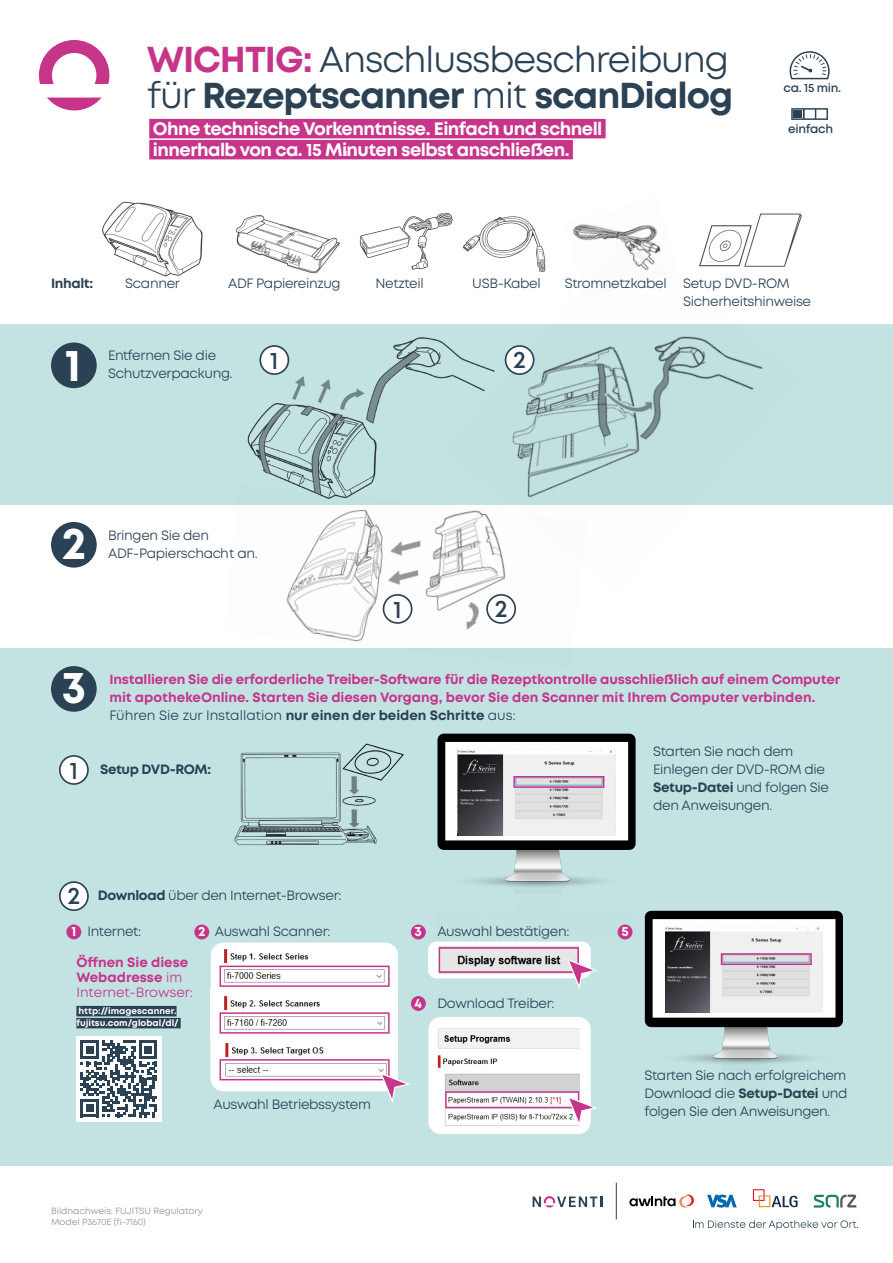
<style>
.page{position:relative;width:893px;height:1263px;background:#fff}
.page>*{position:absolute;margin:0;border:0;box-sizing:border-box;transform-origin:0 0}
.t1{font:700 45px "Mont";color:#fff}
.t2{font:36px/36px "Mont";letter-spacing:-.03em;color:#2b4154}
.t3{font:600 24px "Mont";color:#2b4154}
.t4{font:700 18px/21px "Mont";letter-spacing:-.03em;color:#fff}
.t5{font:13.5px/18px "Mont";letter-spacing:-.025em;color:#2b4154}
.t6{font:700 13.5px/15px "Mont";letter-spacing:-.01em;color:#c7358b}
.t7{font:700 13.5px "Mont";letter-spacing:-.025em;color:#2b4154}
.t8{font:700 13.5px "Mont";color:#fff}
.t9{font:600 12px "Mont";letter-spacing:-.025em;color:#2b4154}
.t10{font:9px/10.8px "Mont";color:#8892a1}
.t11{font:700 9px/12px "Mont";color:#fff}
.s1{font-weight:700;color:#c7358b}
.s2{font-weight:700}
.s3{font-weight:400;color:#2b4154}
.s4{color:#2b4154}
.s5{font-weight:400}
</style>
<div class="page">
<img style="left:708px;top:213px;width:94px;height:22px">
<img style="left:573px;top:224px;width:84px;height:11px">
<img style="left:359px;top:212px;width:94px;height:58px">
<img style="left:236px;top:215px;width:104px;height:59px">
<img style="left:102px;top:201px;width:101px;height:76px">
<div style="left:0;top:648px;width:893px;height:517px;background:#c3e3e3"></div>
<img style="left:702px;top:1027px;width:90px;height:45px">
<svg style="left:645px;top:911px;width:198px;height:116px;background:#787878"></svg>
<img style="left:665px;top:926px;width:158px;height:86px">
<div style="left:721px;top:953px;width:91px;height:12px;border:2px solid #c7358b"></div>
<img style="left:472px;top:877px;width:161px;height:63px">
<img style="left:494px;top:850px;width:91px;height:49px">
<svg style="left:437px;top:734px;width:199px;height:116px;background:#797a7a"></svg>
<img style="left:458px;top:749px;width:157px;height:86px">
<div style="left:513px;top:776px;width:91px;height:12px;border:2px solid #c7358b"></div>
<div style="left:0;top:324px;width:893px;height:180px;background:#c3e3e3"></div>
<div style="left:76px;top:1006px;width:101px;height:10px;background:#2b4154"></div>
<div style="left:76px;top:1018px;width:105px;height:10px;background:#2b4154"></div>
<div style="left:149px;top:119px;width:457px;height:19px;background:#c7358b"></div>
<div style="left:149px;top:140px;width:424px;height:19px;background:#c7358b"></div>
<div style="left:76px;top:1036px;width:85px;height:85px;background:#fff"></div>
<svg style="left:81px;top:1041px;width:76px;height:76px"></svg>
<div style="left:51px;top:342px;width:46px;height:46px;background:#2b4154;border-radius:50%"></div>
<div style="left:51px;top:522px;width:46px;height:46px;background:#2b4154;border-radius:50%"></div>
<div style="left:51px;top:666px;width:46px;height:46px;background:#2b4154;border-radius:50%"></div>
<div style="left:60px;top:756px;width:28px;height:28px;background:#fff;border-radius:50%"></div>
<div style="left:59px;top:755px;width:30px;height:30px;border:2px solid #2b4154;border-radius:50%"></div>
<div style="left:60px;top:882px;width:28px;height:28px;background:#fff;border-radius:50%"></div>
<div style="left:59px;top:881px;width:30px;height:30px;border:2px solid #2b4154;border-radius:50%"></div>
<img style="left:234px;top:743px;width:170px;height:102px">
<svg style="left:39px;top:40px;width:70px;height:70px"></svg>
<svg style="left:629px;top:1194px;width:65px;height:13px"></svg>
<svg style="left:707px;top:1194px;width:30px;height:13px"></svg>
<svg style="left:753px;top:1189px;width:45px;height:18px"></svg>
<svg style="left:533px;top:1196px;width:69px;height:11px"></svg>
<hr style="left:616px;top:1182px;width:1px;height:37px;background:#2b4154">
<svg style="left:814px;top:1194px;width:42px;height:13px"></svg>
<svg style="left:693px;top:1220px;width:165px;height:10px"></svg>
<div style="left:66px;top:924px;width:15px;height:15px;background:#c7358b;border-radius:50%"></div>
<div style="left:411px;top:996px;width:15px;height:15px;background:#c7358b;border-radius:50%"></div>
<div style="left:194px;top:924px;width:15px;height:15px;background:#c7358b;border-radius:50%"></div>
<div style="left:618px;top:924px;width:14px;height:15px;background:#c7358b;border-radius:50%"></div>
<div style="left:411px;top:924px;width:15px;height:15px;background:#c7358b;border-radius:50%"></div>
<svg style="left:211px;top:943px;width:202px;height:160px;background:#eae6eb"></svg>
<div style="left:428px;top:941px;width:163px;height:37px;background:#fff;border-radius:9px"></div>
<img style="left:438px;top:946px;width:141px;height:28px">
<div style="left:439px;top:947px;width:140px;height:26px;border:2px solid #c7358b"></div>
<div style="left:428px;top:1017px;width:163px;height:117px;background:#fff;border-radius:13px"></div>
<img style="left:437px;top:1028px;width:142px;height:98px">
<div style="left:445px;top:1091px;width:134px;height:17px;border:2px solid #c7358b"></div>
<svg style="left:566px;top:1095px;width:31px;height:34px"></svg>
<svg style="left:566px;top:958px;width:31px;height:31px"></svg>
<img style="left:224px;top:504px;width:293px;height:138px">
<img style="left:247px;top:337px;width:199px;height:162px">
<img style="left:446px;top:235px;width:351px;height:358px">
<img style="left:455px;top:216px;width:101px;height:57px">
<svg style="left:791px;top:108px;width:37px;height:12px"></svg>
<div style="left:794px;top:110px;width:8px;height:8px;background:#2b4154"></div>
<svg style="left:790px;top:51px;width:40px;height:28px"></svg>
<h2 class="t2" style="left:147px;top:42px;width:588px"><span class="s1">WICHTIG:</span> Anschlussbeschreibung für <span class="s2">Rezeptscanner</span> mit <span class="s2">scanDialog</span></h2>
<h3 class="t4" style="left:153px;top:118px;width:451px">Ohne technische Vorkenntnisse. Einfach und schnell innerhalb von ca. 15 Minuten selbst anschließen.</h3>
<p class="t9" style="left:783px;top:80px;width:59px">ca. 15 min.</p>
<p class="t9" style="left:788px;top:121px;width:46px">einfach</p>
<p class="t7" style="left:51px;top:275px;width:44px">Inhalt:</p>
<p class="t5" style="left:125px;top:274px;width:56px">Scanner</p>
<p class="t5" style="left:228px;top:274px;width:114px">ADF Papiereinzug</p>
<p class="t5" style="left:376px;top:274px;width:50px">Netzteil</p>
<p class="t5" style="left:472px;top:274px;width:70px">USB-Kabel</p>
<p class="t5" style="left:683px;top:274px;width:129px;text-indent:-118px">Stromnetzkabel Setup DVD-ROM<br>Sicherheitshinweise</p>
<h1 class="t1" style="left:65px;top:336px;width:18px">1</h1>
<p class="t5" style="left:108px;top:346px;width:126px">Entfernen Sie die<br>Schutzverpackung.</p>
<h3 class="t3" style="left:270px;top:345px;width:10px">1</h3>
<h3 class="t3" style="left:513px;top:344px;width:14px">2</h3>
<h1 class="t1" style="left:62px;top:514px;width:26px">2</h1>
<p class="t5" style="left:108px;top:526px;width:151px">Bringen Sie den<br>ADF-Papierschacht an.</p>
<h3 class="t3" style="left:394px;top:594px;width:10px">1</h3>
<h3 class="t3" style="left:495px;top:593px;width:14px">2</h3>
<h1 class="t1" style="left:62px;top:658px;width:26px">3</h1>
<h3 class="t3" style="left:70px;top:755px;width:10px">1</h3>
<p class="t6" style="left:109px;top:670px;width:732px;line-height:18px">Installieren Sie die erforderliche Treiber-Software für die Rezeptkontrolle ausschließlich auf einem Computer mit apothekeOnline. Starten Sie diesen Vorgang, bevor Sie den Scanner mit Ihrem Computer verbinden.<br><span class="s3">Führen Sie zur Installation</span> <span class="s4">nur einen der beiden Schritte</span> <span class="s3">aus:</span></p>
<p class="t7" style="left:100px;top:760px;width:113px">Setup DVD-ROM:</p>
<p class="t5" style="left:653px;top:742px;width:177px">Starten Sie nach dem<br>Einlegen der DVD-ROM die<br><span class="s2">Setup-Datei</span> und folgen Sie den Anweisungen.</p>
<h3 class="t3" style="left:68px;top:880px;width:14px">2</h3>
<p class="t8" style="left:71px;top:923px;width:6px">1</p>
<p class="t5" style="left:98px;top:886px;width:245px"><span class="s2">Download</span> über den Internet-Browser:</p>
<p class="t5" style="left:87px;top:922px;width:55px">Internet:</p>
<p class="t5" style="left:215px;top:922px;width:117px">Auswahl Scanner:</p>
<p class="t5" style="left:437px;top:922px;width:134px">Auswahl bestätigen:</p>
<p class="t8" style="left:198px;top:923px;width:9px">2</p>
<p class="t8" style="left:415px;top:923px;width:9px">3</p>
<p class="t8" style="left:621px;top:923px;width:9px">5</p>
<p class="t6" style="left:76px;top:955px;width:118px">Öffnen Sie diese<br>Webadresse <span class="s5">im<br>Internet-Browser:</span></p>
<p class="t11" style="left:76px;top:1005px;width:104px">http://imagescanner. fujitsu.com/global/dl/</p>
<p class="t5" style="left:214px;top:1095px;width:159px">Auswahl Betriebssystem</p>
<p class="t10" style="left:51px;top:1205px;width:154px">Bildnachweis: FUJITSU Regulatory<br>Model P3670E (fi-7160)</p>
<p class="t8" style="left:415px;top:994px;width:9px">4</p>
<p class="t5" style="left:437px;top:994px;width:118px">Download Treiber:</p>
<p class="t5" style="left:644px;top:1066px;width:205px;text-align:justify">Starten Sie nach erfolgreichem Download die <span class="s2">Setup-Datei</span> und folgen Sie den Anweisungen.</p>
</div>
